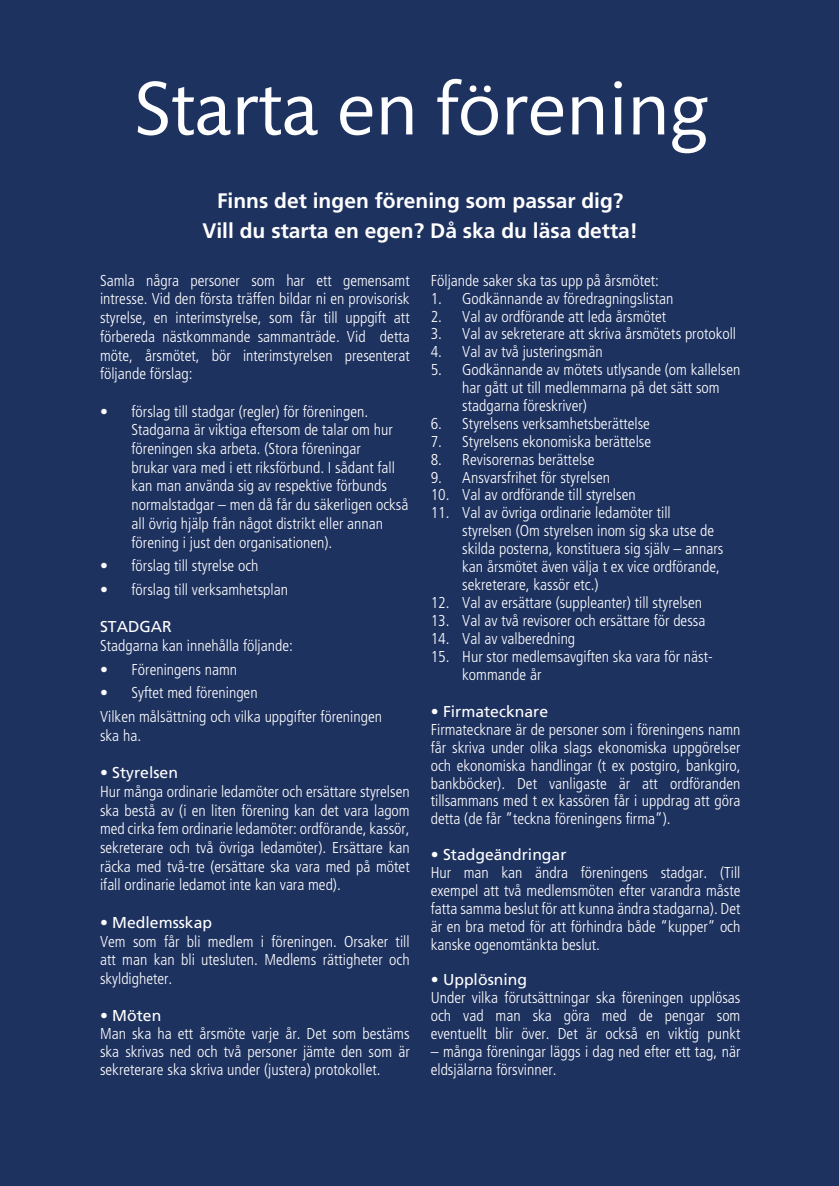
<style>
.page{position:relative;width:839px;height:1186px;background:#fff}
.page>*{position:absolute;margin:0;border:0;box-sizing:border-box;transform-origin:0 0}
.t1{font:77px "Mundo Sans Pro";color:#fff}
.t2{font:700 21px/29.8px "Frutiger LT Std";color:#fff;text-align:center}
.t3{font:300 condensed 15.75px/18.7px "Frutiger LT Std";color:#fff;text-align:justify}
.t4{font:15.75px "Frutiger LT Std";color:#fff}
</style>
<div class="page">
<div style="left:0;top:0;width:838px;height:1185px;background:#1e3260"></div>
<h1 class="t1" style="left:134px;top:63px;width:574px">Starta en förening</h1>
<h2 class="t2" style="left:202px;top:187px;width:437px">Finns det ingen förening som passar dig?<br>Vill du starta en egen? Då ska du läsa detta!</h2>
<p class="t3" style="left:100px;top:272px;width:311px">Samla några personer som har ett gemensamt intresse. Vid den första träffen bildar ni en provisorisk styrelse, en interimstyrelse, som får till uppgift att förbereda nästkommande sammanträde. Vid detta möte, årsmötet, bör interimstyrelsen presenterat följande förslag:</p>
<p class="t3" style="left:131px;top:403px;width:278px;text-align:left;text-indent:-32px">• förslag till stadgar (regler) för föreningen.<br>Stadgarna är viktiga eftersom de talar om hur föreningen ska arbeta. (Stora föreningar<br>brukar vara med i ett riksförbund. I sådant fall kan man använda sig av respektive förbunds normalstadgar – men då får du säkerligen också all övrig hjälp från något distrikt eller annan förening i just den organisationen).</p>
<p class="t3" style="left:100px;top:557px;width:160px">• förslag till styrelse och</p>
<p class="t3" style="left:100px;top:581px;width:189px">• förslag till verksamhetsplan</p>
<p class="t4" style="left:100px;top:619px;width:73px">STADGAR</p>
<p class="t3" style="left:100px;top:637px;width:194px">Stadgarna kan innehålla följande:</p>
<p class="t3" style="left:100px;top:661px;width:139px">• Föreningens namn</p>
<p class="t3" style="left:100px;top:682px;width:283px;line-height:23.6px">• Syftet med föreningen<br>Vilken målsättning och vilka uppgifter föreningen</p>
<p class="t3" style="left:100px;top:727px;width:43px">ska ha.</p>
<p class="t4" style="left:100px;top:765px;width:79px">• Styrelsen</p>
<p class="t3" style="left:100px;top:783px;width:311px">Hur många ordinarie ledamöter och ersättare styrelsen ska bestå av (i en liten förening kan det vara lagom med cirka fem ordinarie ledamöter: ordförande, kassör, sekreterare och två övriga ledamöter). Ersättare kan räcka med två-tre (ersättare ska vara med på mötet ifall ordinarie ledamot inte kan vara med).</p>
<p class="t4" style="left:100px;top:914px;width:114px">• Medlemsskap</p>
<p class="t3" style="left:100px;top:932px;width:311px">Vem som får bli medlem i föreningen. Orsaker till att man kan bli utesluten. Medlems rättigheter och skyldigheter.</p>
<p class="t4" style="left:100px;top:1008px;width:63px">• Möten</p>
<p class="t3" style="left:100px;top:1025px;width:311px;line-height:17.8px">Man ska ha ett årsmöte varje år. Det som bestäms ska skrivas ned och två personer jämte den som är sekreterare ska skriva under (justera) protokollet.</p>
<p class="t3" style="left:430px;top:272px;width:230px">Följande saker ska tas upp på årsmötet:</p>
<p class="t3" style="left:430px;top:290px;width:244px">1. Godkännande av föredragningslistan</p>
<p class="t3" style="left:430px;top:307px;width:237px">2. Val av ordförande att leda årsmötet</p>
<p class="t3" style="left:430px;top:325px;width:307px">3. Val av sekreterare att skriva årsmötets protokoll</p>
<p class="t3" style="left:430px;top:343px;width:173px">4. Val av två justeringsmän</p>
<p class="t3" style="left:462px;top:362px;width:279px;line-height:17.8px;text-align:left;text-indent:-32px">5. Godkännande av mötets utlysande (om kallelsen har gått ut till medlemmarna på det sätt som stadgarna föreskriver)</p>
<p class="t3" style="left:430px;top:415px;width:221px">6. Styrelsens verksamhetsberättelse</p>
<p class="t3" style="left:430px;top:433px;width:222px">7. Styrelsens ekonomiska berättelse</p>
<p class="t3" style="left:430px;top:451px;width:165px">8. Revisorernas berättelse</p>
<p class="t3" style="left:430px;top:468px;width:181px">9. Ansvarsfrihet för styrelsen</p>
<p class="t3" style="left:430px;top:486px;width:206px">10. Val av ordförande till styrelsen</p>
<p class="t3" style="left:462px;top:505px;width:263px;line-height:17.8px;text-align:left;text-indent:-32px">11. Val av övriga ordinarie ledamöter till styrelsen (Om styrelsen inom sig ska utse de skilda posterna, konstituera sig själv – annars kan årsmötet även välja t ex vice ordförande, sekreterare, kassör etc.)</p>
<p class="t3" style="left:430px;top:594px;width:273px">12. Val av ersättare (suppleanter) till styrelsen</p>
<p class="t3" style="left:430px;top:612px;width:276px">13. Val av två revisorer och ersättare för dessa</p>
<p class="t3" style="left:430px;top:629px;width:146px">14. Val av valberedning</p>
<p class="t3" style="left:462px;top:647px;width:252px;text-indent:-32px">15. Hur stor medlemsavgiften ska vara för näst&shy;kommande år</p>
<p class="t4" style="left:430px;top:704px;width:119px">• Firmatecknare</p>
<p class="t3" style="left:430px;top:721px;width:311px;line-height:17.8px">Firmatecknare är de personer som i föreningens namn får skriva under olika slags ekonomiska uppgörelser och ekonomiska handlingar (t ex postgiro, bankgiro, bankböcker). Det vanligaste är att ordföranden tillsammans med t ex kassören får i uppdrag att göra detta (de får ”teckna föreningens firma”).</p>
<p class="t4" style="left:430px;top:847px;width:137px">• Stadgeändringar</p>
<p class="t3" style="left:430px;top:864px;width:311px;line-height:17.8px">Hur man kan ändra föreningens stadgar. (Till exempel att två medlemsmöten efter varandra måste fatta samma beslut för att kunna ändra stadgarna). Det är en bra metod för att förhindra både ”kupper” och kanske ogenomtänkta beslut.</p>
<p class="t4" style="left:430px;top:972px;width:98px">• Upplösning</p>
<p class="t3" style="left:430px;top:989px;width:311px;line-height:17.8px">Under vilka förutsättningar ska föreningen upplösas och vad man ska göra med de pengar som eventuellt blir över. Det är också en viktig punkt</p>
<p class="t3" style="left:430px;top:1043px;width:311px;line-height:17.8px">– många föreningar läggs i dag ned efter ett tag, när eldsjälarna försvinner.</p>
</div>
